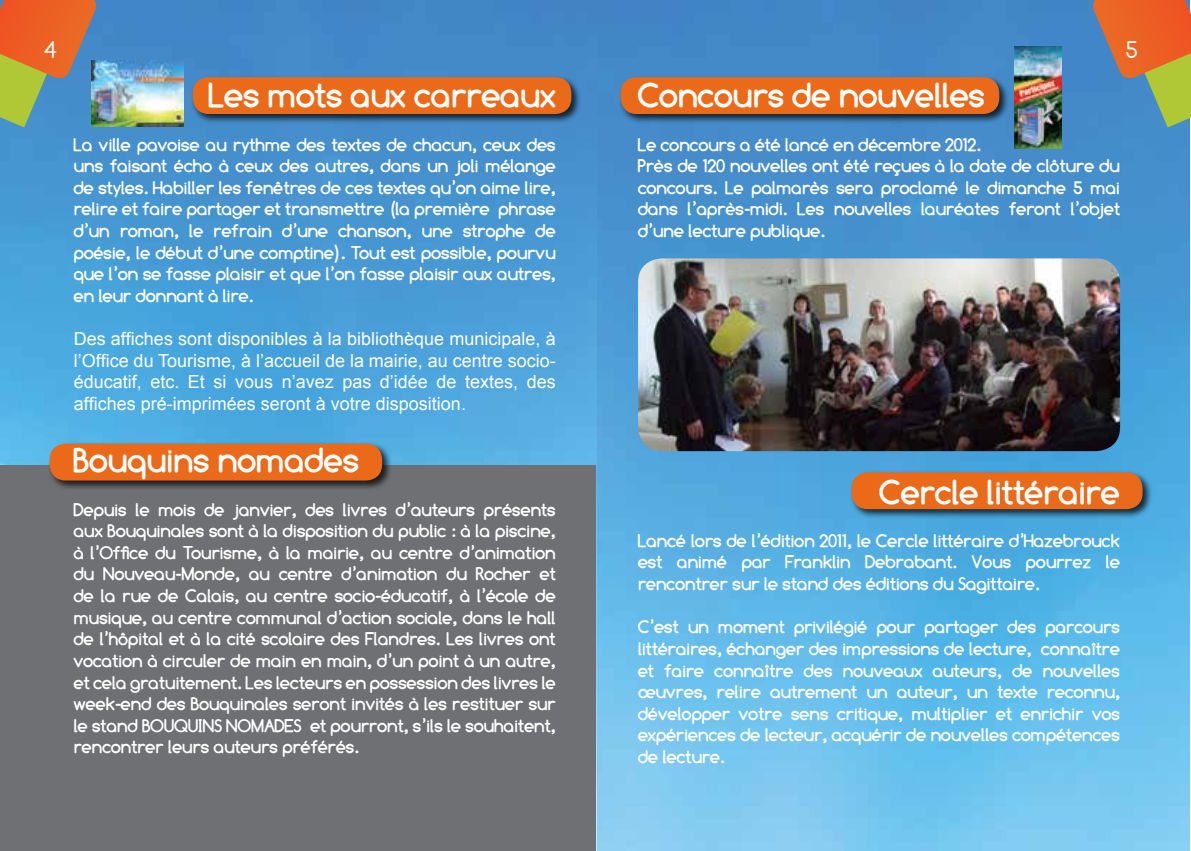
<style>
.page{position:relative;width:1191px;height:851px;background:#fff}
.page>*{position:absolute;margin:0;border:0;box-sizing:border-box;transform-origin:0 0}
.t1{font:700 34px "Comfortaa";color:#fff}
.t2{font:24px "Comfortaa";color:#fff}
.t3{font:700 18px/21.6px "Comfortaa";color:#fff;text-align:justify}
.t4{font:18px/21.6px "Arial";color:#fff;text-align:justify}
</style>
<div class="page">
<img style="left:596px;top:0;width:593px;height:850px">
<img style="left:1px;top:0;width:595px;height:850px">
<svg style="left:0;top:0;width:98px;height:127px;background:#a9825e"></svg>
<svg style="left:1091px;top:0;width:100px;height:127px;background:#a48162"></svg>
<div style="left:0;top:465px;width:595px;height:385px;background:#6f7073"></div>
<div style="left:47px;top:441px;width:345px;height:49px;background:#000;opacity:.75"></div>
<div style="left:50px;top:443px;width:332px;height:37px;background:#eb6a19;border-radius:16px"></div>
<img style="left:91px;top:61px;width:92px;height:65px">
<div style="left:191px;top:75px;width:391px;height:49px;background:#000;opacity:.75"></div>
<div style="left:193px;top:77px;width:378px;height:37px;background:#eb6a19;border-radius:16px"></div>
<div style="left:618px;top:75px;width:391px;height:49px;background:#000;opacity:.75"></div>
<div style="left:621px;top:77px;width:378px;height:37px;background:#eb6a19;border-radius:16px"></div>
<div style="left:849px;top:470px;width:303px;height:49px;background:#000;opacity:.75"></div>
<div style="left:851px;top:472px;width:291px;height:37px;background:#eb6a19;border-radius:16px"></div>
<img style="left:1014px;top:47px;width:48px;height:101px">
<img style="left:638px;top:258px;width:482px;height:193px">
<h2 class="t2" style="left:45px;top:36px;width:14px">4</h2>
<h2 class="t2" style="left:1126px;top:36px;width:13px">5</h2>
<h1 class="t1" style="left:209px;top:76px;width:348px">Les mots aux carreaux</h1>
<p class="t3" style="left:74px;top:133px;width:483px">La ville pavoise au rythme des textes de chacun, ceux des uns faisant écho à ceux des autres, dans un joli mélange de styles. Habiller les fenêtres de ces textes qu’on aime lire, relire et faire partager et transmettre (la première phrase d’un roman, le refrain d’une chanson, une strophe de poésie, le début d’une comptine). Tout est possible, pourvu que l’on se fasse plaisir et que l’on fasse plaisir aux autres, en leur donnant à lire.</p>
<p class="t4" style="left:74px;top:328px;width:483px">Des affiches sont disponibles à la bibliothèque municipale, à l’Office du Tourisme, à l’accueil de la mairie, au centre socio&shy;éducatif, etc. Et si vous n’avez pas d’idée de textes, des affiches pré-imprimées seront à votre disposition.</p>
<h1 class="t1" style="left:74px;top:441px;width:286px">Bouquins nomades</h1>
<p class="t3" style="left:74px;top:498px;width:483px">Depuis le mois de janvier, des livres d’auteurs présents aux Bouquinales sont à la disposition du public : à la piscine, à l’Office du Tourisme, à la mairie, au centre d’animation du Nouveau-Monde, au centre d’animation du Rocher et de la rue de Calais, au centre socio-éducatif, à l’école de musique, au centre communal d’action sociale, dans le hall de l’hôpital et à la cité scolaire des Flandres. Les livres ont vocation à circuler de main en main, d’un point à un autre, et cela gratuitement. Les lecteurs en possession des livres le week-end des Bouquinales seront invités à les restituer sur le stand Bouquin</p>
<h1 class="t1" style="left:638px;top:76px;width:348px">Concours de nouvelles</h1>
<p class="t3" style="left:638px;top:133px;width:483px;text-align:left">Le concours a été lancé en décembre 2012.<br>Près de 120 nouvelles ont été reçues à la date de clôture du concours. Le palmarès sera proclamé le dimanche 5 mai dans l’après-midi. Les nouvelles lauréates feront l’objet d’une lecture publique.</p>
<h1 class="t1" style="left:879px;top:472px;width:242px">Cercle littéraire</h1>
<p class="t3" style="left:638px;top:529px;width:483px">Lancé lors de l’édition 2011, le Cercle littéraire d’Hazebrouck est animé par Franklin Debrabant. Vous pourrez le rencontrer sur le stand des éditions du Sagittaire.</p>
<p class="t3" style="left:638px;top:616px;width:483px">C’est un moment privilégié pour partager des parcours littéraires, échanger des impressions de lecture, connaître et faire connaître des nouveaux auteurs, de nouvelles œuvres, relire autrement un auteur, un texte reconnu, développer votre sens critique, multiplier et enrichir vos expériences de lecteur, acquérir de nouvelles compétences de lecture.</p>
<p class="t3" style="left:74px;top:714px;width:483px;text-indent:220px">s et pourront, s’ils le souhaitent, rencontrer leurs auteurs préférés.</p>
<p class="t3" style="left:214px;top:714px;width:25px">s nomade</p>
</div>
